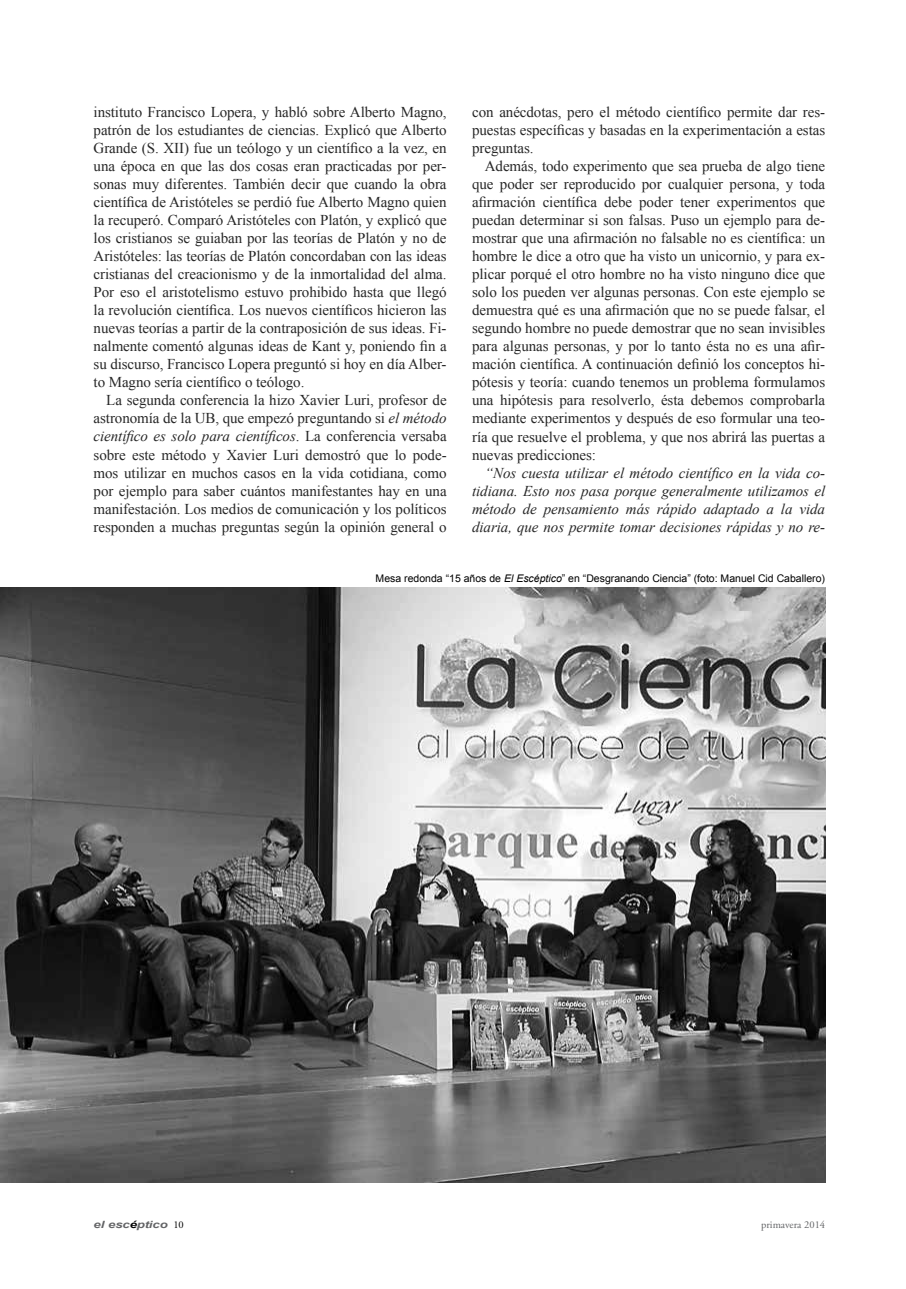
<style>
.page{position:relative;width:906px;height:1289px;background:#fff}
.page>*{position:absolute;margin:0;border:0;box-sizing:border-box;transform-origin:0 0}
.t1{font:15px/18px "Times New Roman";letter-spacing:-.005em;color:#272727;text-align:justify}
.t2{font:italic 15px/18px "Times New Roman";letter-spacing:-.005em;color:#272727;text-align:justify}
.t3{font:10.5px "Arial";color:#000}
.t4{font:10.5px "Adobe Garamond Pro";color:#636466}
.t5{font:italic 700 10.05px "Arial";letter-spacing:-.01em;color:#636466;scale:1.32 1}
.s1{font-style:italic}
.s2{color:#000}
.s3{font-family:"Adobe Garamond Pro";font-weight:400;font-style:normal;font-size:10.5px;color:#000}
</style>
<div class="page">
<img style="left:0;top:587px;width:825px;height:595px">
<p class="t1" style="left:472px;top:102px;width:354px">con anécdotas, pero el método científico permite dar res&shy;puestas específicas y basadas en la experimentación a estas preguntas.</p>
<p class="t1" style="left:472px;top:156px;width:354px;text-indent:13px">Además, todo experimento que sea prueba de algo tiene que poder ser reproducido por cualquier persona, y toda afirmación científica debe poder tener experimentos que puedan determinar si son falsas. Puso un ejemplo para de&shy;mostrar que una afirmación no falsable no es científica: un hombre le dice a otro que ha visto un unicornio, y para ex&shy;plicar porqué el otro hombre no ha visto ninguno dice que solo los pueden ver algunas personas. Con este ejemplo se demuestra qué es una afirmación que no se puede falsar, el segundo hombre no puede demostrar que no sean invisibles para algunas personas, y por lo tanto ésta no es una afir&shy;mación científica. A continuación definió los conceptos hi&shy;pótesis y teoría: cuando tenemos un problema formulamos una hipótesis para resolverlo, ésta debemos comprobarla mediante experimentos y después de eso formular una teo&shy;ría que resuelve el problema, y que nos abrirá las puertas a nuevas predicciones:</p>
<p class="t2" style="left:472px;top:463px;width:354px;text-indent:13px">“Nos cuesta utilizar el método científico en la vida co&shy;tidiana. Esto nos pasa porque generalmente utilizamos el método de pensamiento más rápido adaptado a la vida diaria, que nos permite tomar decisiones rápidas y no re-</p>
<p class="t3" style="left:375px;top:571px;width:451px">Mesa redonda “15 años de <span class="s1">El Escéptico</span>” en “Desgranando Ciencia” (foto: Manuel Cid Caballero)</p>
<p class="t1" style="left:94px;top:102px;width:354px">instituto Francisco Lopera, y habló sobre Alberto Magno, patrón de los estudiantes de ciencias. Explicó que Alberto Grande (S. XII) fue un teólogo y un científico a la vez, en una época en que las dos cosas eran practicadas por per&shy;sonas muy diferentes. También decir que cuando la obra científica de Aristóteles se perdió fue Alberto Magno quien la recuperó. Comparó Aristóteles con Platón, y explicó que los cristianos se guiaban por las teorías de Platón y no de Aristóteles: las teorías de Platón concordaban con las ideas cristianas del creacionismo y de la inmortalidad del alma.<br>Por eso el aristotelismo estuvo prohibido hasta que llegó la revolución científica. Los nuevos científicos hicieron las nuevas teorías a partir de la contraposición de sus ideas. Fi&shy;nalmente comentó algunas ideas de Kant y, poniendo fin a su discurso, Francisco Lopera preguntó si hoy en día Alber&shy;to Magno sería científico o teólogo.</p>
<p class="t1" style="left:94px;top:391px;width:354px;text-indent:13px">La segunda conferencia la hizo Xavier Luri, profesor de astronomía de la UB, que empezó preguntando si <span class="s1">el método científico es solo para científicos</span>. La conferencia versaba sobre este método y Xavier Luri demostró que lo pode&shy;mos utilizar en muchos casos en la vida cotidiana, como por ejemplo para saber cuántos manifestantes hay en una manifestación. Los medios de comunicación y los políticos responden a muchas preguntas según la opinión general o</p>
<p class="t5" style="left:94px;top:1217px;width:70px">el esc<span class="s2">é</span>ptico <span class="s3">10</span></p>
<p class="t4" style="left:761px;top:1217px;width:65px">primavera 2014</p>
</div>
